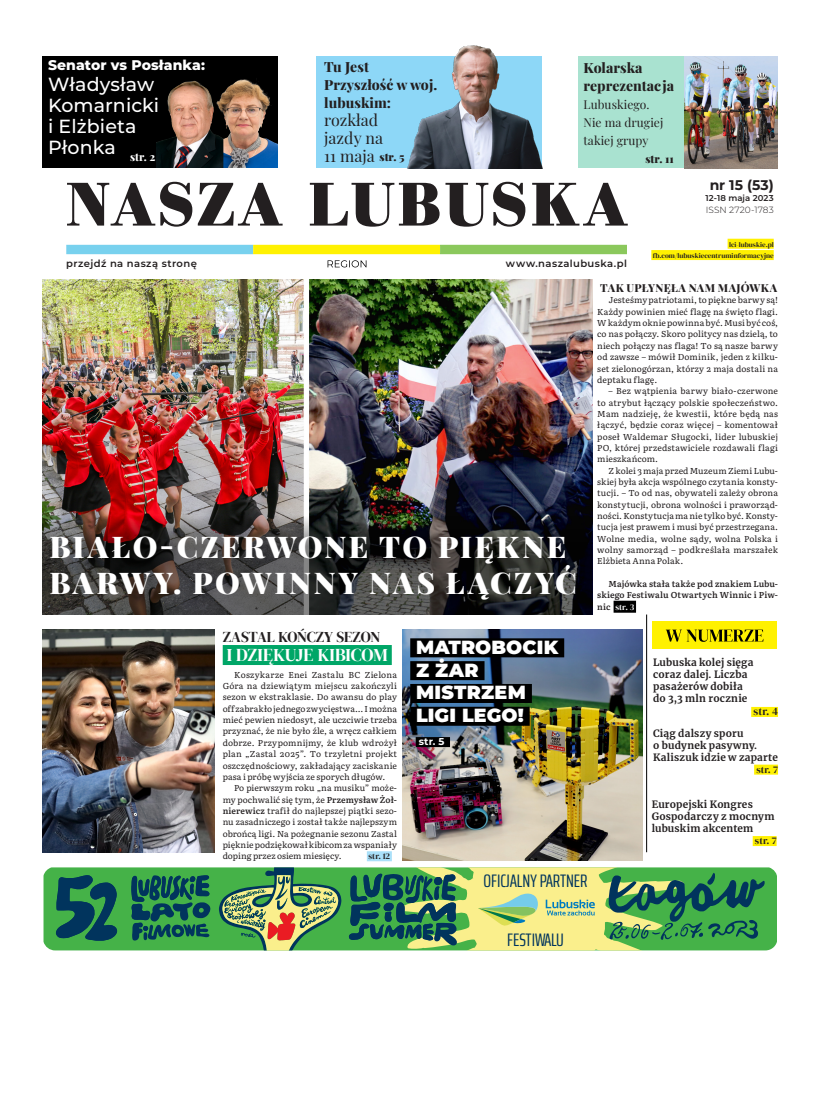
<style>
.page{position:relative;width:820px;height:1106px;background:#fff}
.page>*{position:absolute;margin:0;border:0;box-sizing:border-box;transform-origin:0 0}
.PODPIS_POD_ZDJĘCIEM{font:900 30px/36px "Playfair Display";letter-spacing:.08em;color:#fff}
.ZAJAWKI_JEDYNKA_-_nr{font:500 19px/21px "Montserrat";letter-spacing:.005em;color:#fff}
.TYTUŁ_-_FONT_11{font:900 19px "Montserrat";letter-spacing:.01em;color:#fff}
.t1{font:extra-condensed 18.1px "Saira";color:#01345d}
.TYTUŁ_artykuł_52{font:18px "DM Serif Display";letter-spacing:-.01em;color:#fff}
.ZAJAWKI_JEDYNKA_-_FO{font:16px/18px "Playfair Display";letter-spacing:.005em;color:#231f20}
.TYTUŁ_artykuł_52-2{font:15px "DM Serif Display";letter-spacing:-.01em;color:#231f20}
.ZAJAWKI_JEDYNKA_-_FO-2{font:800 14px/18px "Playfair Display";letter-spacing:.005em;color:#231f20}
.ZAJAWKI_JEDYNKA_-_nr-2{font:800 14px "Montserrat";letter-spacing:.005em;color:#fff}
.t2{font:700 14px "Montserrat";color:#231f20}
.ZAJAWKI_JEDYNKA_-_FO-3{font:12px/18px "Playfair Display";letter-spacing:.005em;color:#231f20}
.TEKST_artykułu_posta{font:800 11px "Playfair Display";letter-spacing:.03em;color:#231f20}
.ZAJAWKI_JEDYNKA_-_nr-3{font:900 11px "Playfair Display";letter-spacing:.005em;color:#231f20}
.ZAJAWKI_JEDYNKA_-_nr-4{font:800 11px "Playfair Display";color:#fff}
.TYTUŁ_-_FONT_11-2{font:11px "DM Serif Display";color:#231f20}
.TYTUŁ_-_FONT_11-3{font:700 10px/12px "Merriweather";letter-spacing:.02em;color:#231f20}
.t3{font:600 10px "Montserrat";letter-spacing:.045em;color:#231f20}
.TYTUŁ_-_FONT_11-4{font:10px "DM Serif Display";letter-spacing:.005em;color:#231f20}
.TYTUŁ_-_FONT_11-5{font:700 10px "Montserrat";color:#fff}
.t4{font:300 9px "Montserrat";color:#231f20}
.TEKST_artykułu_posta-2{font:8.6px/11.3px "Literata";letter-spacing:.015em;color:#231f20;text-align:justify}
.TEKST_artykułu_posta-3{font:600 8.6px/11.3px "Literata";letter-spacing:.01em;color:#231f20;text-align:justify}
.TEKST_artykułu_posta-4{font:8.6px "DM Serif Display";color:#231f20}
.t5{font:600 8.5px "Montserrat";letter-spacing:.01em;color:#231f20}
.t6{font:7px/11.3px "DM Serif Display";letter-spacing:.005em;color:#231f20;text-align:right}
.s1{font-weight:600}
.s2{font-family:"DM Serif Display";font-weight:400;color:#fff}
</style>
<div class="page">
<svg style="left:67px;top:182px;width:560px;height:45px"></svg>
<div style="left:67px;top:245px;width:185px;height:9px;background:#78d1ee"></div>
<div style="left:253px;top:245px;width:186px;height:9px;background:#fff101"></div>
<div style="left:440px;top:245px;width:186px;height:9px;background:#8bc85c"></div>
<div style="left:577px;top:56px;width:200px;height:112px;background:#a9e2d0"></div>
<div style="left:727px;top:239px;width:46px;height:10px;background:#fff101"></div>
<div style="left:651px;top:250px;width:122px;height:10px;background:#fff101"></div>
<svg style="left:327px;top:260px;width:39px;height:7px"></svg>
<div style="left:43px;top:56px;width:235px;height:112px;background:#000"></div>
<div style="left:316px;top:56px;width:226px;height:112px;background:#8dd7f7"></div>
<img style="left:407px;top:45px;width:136px;height:123px">
<img style="left:43px;top:280px;width:549px;height:230px">
<svg style="left:42px;top:510px;width:550px;height:104px;background:#373332"></svg>
<img style="left:156px;top:79px;width:122px;height:88px">
<div style="left:613px;top:600px;width:22px;height:12px;background:#000"></div>
<div style="left:43px;top:867px;width:734px;height:83px;background:#45b248"></div>
<svg style="left:219px;top:867px;width:122px;height:83px;background:#75a35f"></svg>
<svg style="left:56px;top:875px;width:61px;height:65px;background:#196255"></svg>
<svg style="left:131px;top:875px;width:79px;height:65px;background:#1f6c53"></svg>
<svg style="left:349px;top:867px;width:415px;height:83px;background:#7aad68"></svg>
<img style="left:403px;top:629px;width:239px;height:231px">
<div style="left:652px;top:621px;width:124px;height:28px;background:#fff101"></div>
<svg style="left:665px;top:629px;width:98px;height:13px"></svg>
<div style="left:410px;top:638px;width:154px;height:19px;background:#000"></div>
<div style="left:410px;top:661px;width:74px;height:19px;background:#000"></div>
<div style="left:410px;top:684px;width:121px;height:19px;background:#000"></div>
<div style="left:410px;top:706px;width:119px;height:19px;background:#000"></div>
<div style="left:415px;top:737px;width:35px;height:10px;background:#000"></div>
<div style="left:753px;top:764px;width:24px;height:10px;background:#fff101"></div>
<div style="left:752px;top:836px;width:24px;height:10px;background:#fff101"></div>
<hr style="left:646px;top:614px;width:1px;height:238px;background:#000">
<div style="left:750px;top:707px;width:27px;height:10px;background:#fff101"></div>
<img style="left:42px;top:629px;width:173px;height:223px">
<div style="left:223px;top:645px;width:168px;height:20px;background:#00a667"></div>
<div style="left:367px;top:851px;width:25px;height:10px;background:#aae0f9"></div>
<img style="left:684px;top:56px;width:93px;height:112px">
<p class="ZAJAWKI_JEDYNKA_-_nr-2" style="left:48px;top:55px;width:158px">Senator vs Posłanka:</p>
<p class="ZAJAWKI_JEDYNKA_-_nr" style="left:48px;top:73px;width:113px">Władysław<br>Komarnicki</p>
<p class="ZAJAWKI_JEDYNKA_-_nr" style="left:48px;top:115px;width:90px">i Elżbieta<br>Płonka</p>
<p class="ZAJAWKI_JEDYNKA_-_nr-4" style="left:130px;top:148px;width:27px">str. 2</p>
<p class="ZAJAWKI_JEDYNKA_-_nr-3" style="left:379px;top:148px;width:27px">str. 5</p>
<p class="ZAJAWKI_JEDYNKA_-_FO-2" style="left:324px;top:56px;width:114px">Tu Jest<br>Przyszłość w woj. lubuskim:</p>
<p class="ZAJAWKI_JEDYNKA_-_FO" style="left:324px;top:109px;width:55px">rozkład</p>
<p class="ZAJAWKI_JEDYNKA_-_FO" style="left:324px;top:127px;width:60px">jazdy na<br>11 maja</p>
<p class="t3" style="left:66px;top:257px;width:132px">przejdź na naszą stronę</p>
<p class="ZAJAWKI_JEDYNKA_-_FO-2" style="left:583px;top:57px;width:92px">Kolarska reprezentacja</p>
<p class="ZAJAWKI_JEDYNKA_-_FO-3" style="left:583px;top:94px;width:81px">Lubuskiego.<br>Nie ma drugiej takiej grupy</p>
<p class="ZAJAWKI_JEDYNKA_-_nr-3" style="left:645px;top:150px;width:30px">str. 11</p>
<h3 class="t2" style="left:709px;top:175px;width:65px">nr 15 (53)</h3>
<p class="t5" style="left:705px;top:192px;width:70px">12-18 maja 2023</p>
<p class="t4" style="left:705px;top:203px;width:69px">ISSN 2720-1783</p>
<p class="t3" style="left:505px;top:257px;width:122px">www.naszalubuska.pl</p>
<p class="t6" style="left:652px;top:239px;width:122px">lci-lubuskie.pl fb.com/lubuskiecentruminformacyjne</p>
<p class="PODPIS_POD_ZDJĘCIEM" style="left:49px;top:526px;width:528px">BIAŁO-CZERWONE TO PIĘKNE<br>BARWY. POWINNY NAS ŁĄCZYĆ</p>
<p class="TYTUŁ_artykuł_52-2" style="left:223px;top:628px;width:159px">ZASTAL KOŃCZY SEZON</p>
<p class="TYTUŁ_artykuł_52" style="left:227px;top:644px;width:162px">I DZIĘKUJE KIBICOM</p>
<p class="TEKST_artykułu_posta-2" style="left:223px;top:668px;width:176px;text-indent:11px">Koszykarze Enei Zastalu BC Zielona Góra na dziewiątym miejscu zakończyli sezon w ekstraklasie. Do awansu do play off zabrakło jednego zwycięstwa... I można mieć pewien niedosyt, ale uczciwie trzeba przyznać, że nie było źle, a wręcz całkiem dobrze. Przypomnijmy, że klub wdrożył plan „Zastal 2025”. To trzyletni projekt oszczędnościowy, zakładający zaciskanie pasa i próbę wyjścia ze sporych długów.</p>
<p class="TEKST_artykułu_posta-2" style="left:223px;top:781px;width:176px;text-indent:11px">Po pierwszym roku „na musiku” może&shy;my pochwalić się tym, że <span class="s1">Przemysław Żoł&shy;nierewicz</span> trafił do najlepszej piątki sezo&shy;nu zasadniczego i został także najlepszym obrońcą ligi. Na pożegnanie sezonu Zastal pięknie podziękował kibicom za wspaniały doping przez osiem miesięcy.</p>
<p class="TYTUŁ_-_FONT_11" style="left:416px;top:633px;width:144px">MATROBOCIK</p>
<p class="TYTUŁ_-_FONT_11" style="left:416px;top:655px;width:64px">Z ŻAR</p>
<p class="TYTUŁ_-_FONT_11" style="left:416px;top:678px;width:111px">MISTRZEM</p>
<p class="TYTUŁ_-_FONT_11" style="left:416px;top:701px;width:109px">LIGI LEGO!</p>
<p class="TYTUŁ_-_FONT_11-5" style="left:419px;top:734px;width:27px">str. 5</p>
<p class="TEKST_artykułu_posta-4" style="left:368px;top:851px;width:23px">str. 12</p>
<p class="t1" style="left:483px;top:867px;width:105px">OFICJALNY PARTNER</p>
<p class="TEKST_artykułu_posta" style="left:600px;top:279px;width:178px">TAK UPŁYNĘŁA NAM MAJÓWKA</p>
<p class="TEKST_artykułu_posta-2" style="left:597px;top:294px;width:182px;text-indent:11px">Jesteśmy patriotami, to piękne barwy są!<br>Każdy powinien mieć flagę na święto flagi.<br>W każdym oknie powinna być. Musi być coś, co nas połączy. Skoro politycy nas dzielą, to niech połączy nas flaga! To są nasze barwy od zawsze – mówił Dominik, jeden z kilku&shy;set zielonogórzan, którzy 2 maja dostali na deptaku flagę.</p>
<p class="TEKST_artykułu_posta-2" style="left:597px;top:385px;width:182px;text-indent:11px">– Bez wątpienia barwy biało-czerwone to atrybut łączący polskie społeczeństwo.<br>Mam nadzieję, że kwestii, które będą nas łączyć, będzie coraz więcej – komentował poseł Waldemar Sługocki, lider lubuskiej PO, której przedstawiciele rozdawali flagi mieszkańcom.</p>
<p class="TEKST_artykułu_posta-2" style="left:597px;top:464px;width:182px;text-indent:11px">Z kolei 3 maja przed Muzeum Ziemi Lubu&shy;skiej była akcja wspólnego czytania konsty&shy;tucji. – To od nas, obywateli zależy obrona konstytucji, obrona wolności i praworząd&shy;ności. Konstytucja ma nie tylko być. Konsty&shy;tucja jest prawem i musi być przestrzegana.<br>Wolne media, wolne sądy, wolna Polska i wolny samorząd – podkreślała marszałek Elżbieta Anna Polak.</p>
<p class="TEKST_artykułu_posta-3" style="left:597px;top:577px;width:182px;text-indent:11px">Majówka stała także pod znakiem Lubu&shy;skiego Festiwalu Otwartych Winnic i Piw&shy;nic <span class="s2">str. 3</span></p>
<p class="TYTUŁ_-_FONT_11-3" style="left:653px;top:656px;width:102px">Lubuska kolej sięga coraz dalej. Liczba pasażerów dobiła</p>
<p class="TYTUŁ_-_FONT_11-3" style="left:653px;top:692px;width:96px">do 3,3 mln rocznie</p>
<p class="TYTUŁ_-_FONT_11-2" style="left:753px;top:705px;width:26px">str. 4</p>
<p class="TYTUŁ_-_FONT_11-3" style="left:653px;top:726px;width:92px">Ciąg dalszy sporu</p>
<p class="TYTUŁ_-_FONT_11-3" style="left:653px;top:738px;width:126px">o budynek pasywny.<br>Kaliszuk idzie w zaparte</p>
<p class="TYTUŁ_-_FONT_11-4" style="left:756px;top:763px;width:23px">str. 7</p>
<p class="TYTUŁ_-_FONT_11-3" style="left:651px;top:798px;width:124px">Europejski Kongres<br>Gospodarczy z mocnym lubuskim akcentem</p>
<p class="TYTUŁ_-_FONT_11-4" style="left:754px;top:835px;width:23px">str. 7</p>
<p class="t1" style="left:507px;top:926px;width:58px">FESTIWALU</p>
</div>
